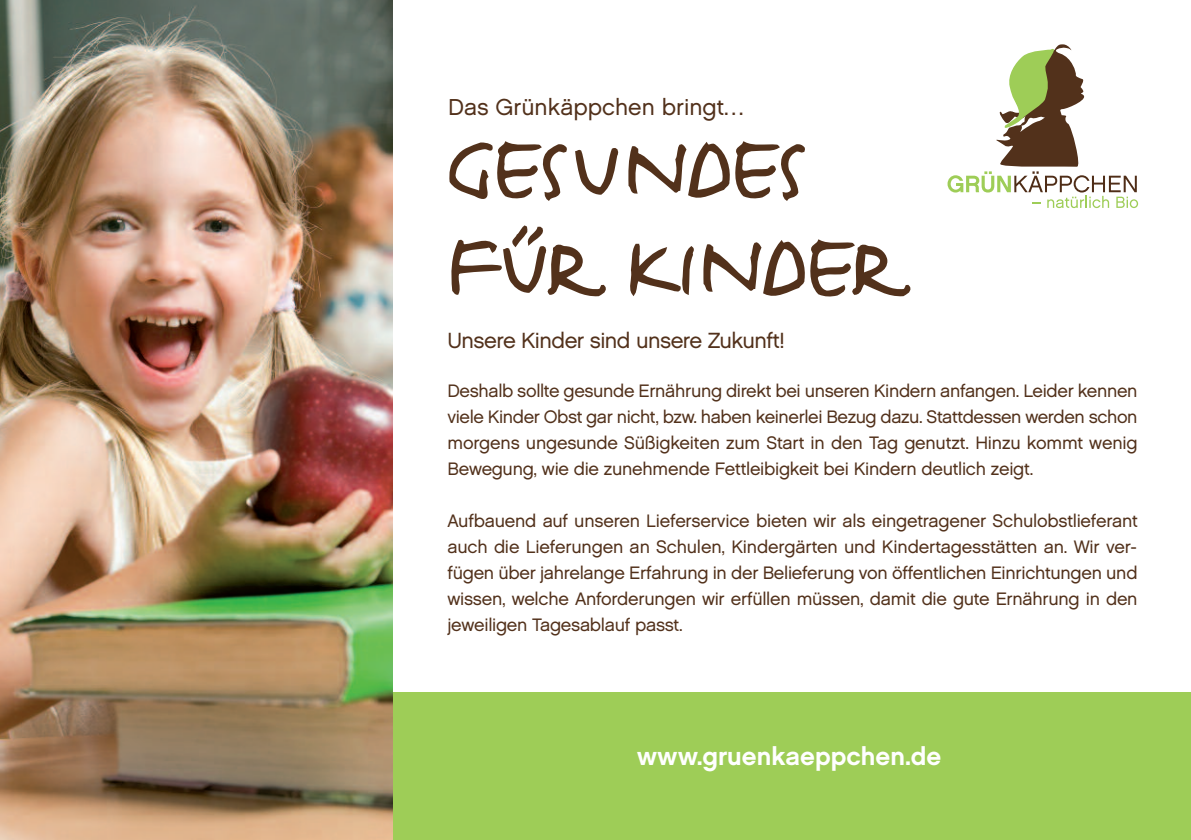
<style>
.page{position:relative;width:1191px;height:840px;background:#fff}
.page>*{position:absolute;margin:0;border:0;box-sizing:border-box;transform-origin:0 0}
.t1{font:105.6px/98px "FF Justlefthand";color:#52311b}
.t2{font:25.4px "Chalet New York Nineteen Sixty";color:#fff}
.t3{font:23px "Chalet London Nineteen Sixty";color:#52311b}
.t4{font:21.8px "Chalet London Nineteen Sixty";letter-spacing:-.025em;color:#52311b}
.t5{font:18px/26px "Chalet London Nineteen Sixty";letter-spacing:-.015em;color:#52311b;text-align:justify}
</style>
<div class="page">
<div style="left:0;top:692px;width:1191px;height:147px;background:#9ecd57"></div>
<svg style="left:947px;top:44px;width:191px;height:164px"></svg>
<img style="left:0;top:0;width:392px;height:839px">
<p class="t3" style="left:448px;top:92px;width:297px">Das Grünkäppchen bringt…</p>
<h1 class="t1" style="left:447px;top:111px;width:454px">GESUNDES<br>FÜR KINDER</h1>
<p class="t4" style="left:447px;top:326px;width:339px">Unsere Kinder sind unsere Zukunft!</p>
<p class="t5" style="left:447px;top:377px;width:691px">Deshalb sollte gesunde Ernährung direkt bei unseren Kindern anfangen. Leider kennen viele Kinder Obst gar nicht, bzw. haben keinerlei Bezug dazu. Stattdessen werden schon morgens ungesunde Süßigkeiten zum Start in den Tag genutzt. Hinzu kommt wenig Bewegung, wie die zunehmende Fettleibigkeit bei Kindern deutlich zeigt.</p>
<p class="t5" style="left:447px;top:507px;width:691px">Aufbauend auf unseren Lieferservice bieten wir als eingetragener Schulobstlieferant auch die Lieferungen an Schulen, Kindergärten und Kindertagesstätten an. Wir ver&shy;fügen über jahrelange Erfahrung in der Belieferung von öffentlichen Einrichtungen und wissen, welche Anforderungen wir erfüllen müssen, damit die gute Ernährung in den jeweiligen Tagesablauf passt.</p>
<h2 class="t2" style="left:637px;top:740px;width:305px">www.gruenkaeppchen.de</h2>
</div>
